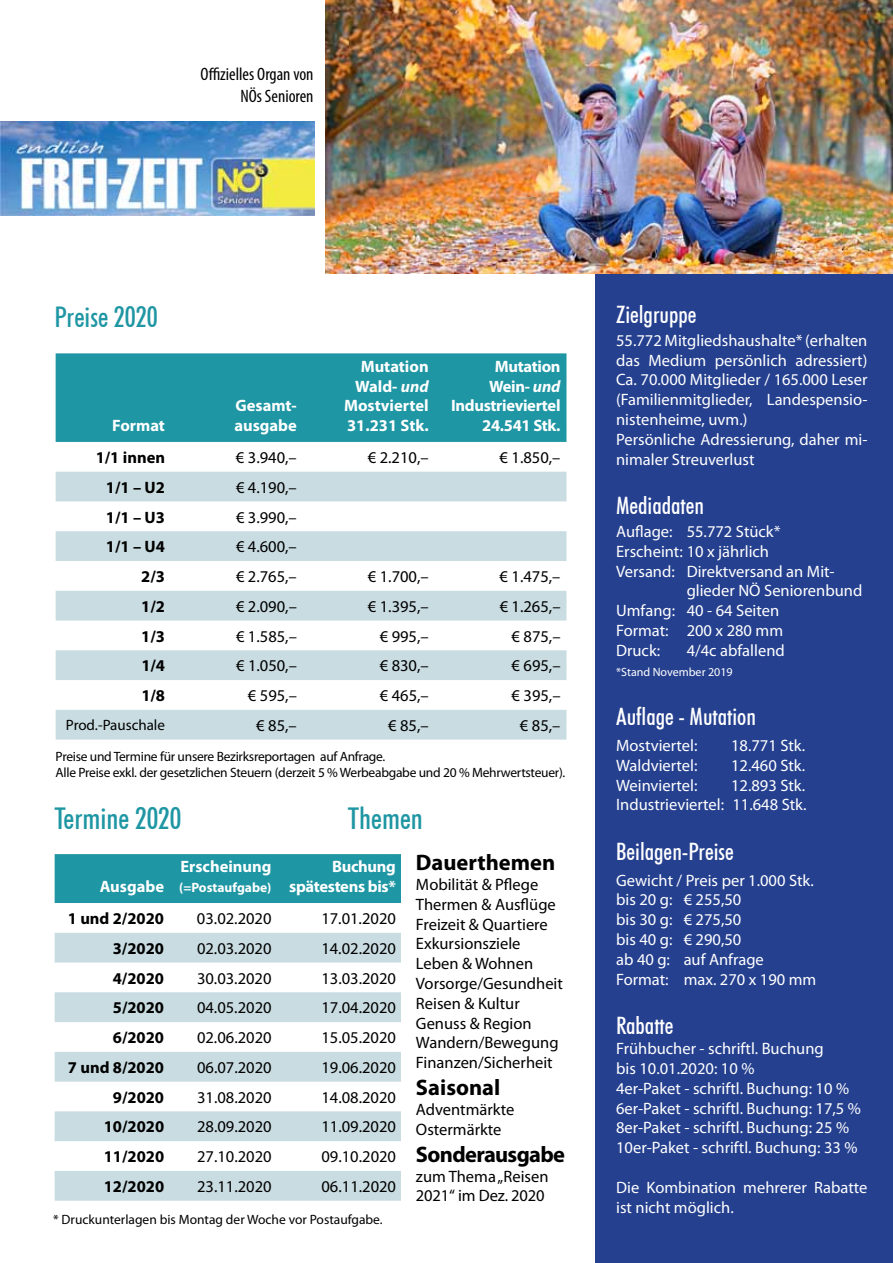
<style>
.page{position:relative;width:893px;height:1263px;background:#fff}
.page>*{position:absolute;margin:0;border:0;box-sizing:border-box;transform-origin:0 0}
.t1{font:500 condensed 30px "Futura BT";color:#1e96a3}
.t2{font:500 condensed 28.5px "Futura BT";color:#1e96a3}
.t3{font:500 condensed 24px "Futura BT";color:#fff}
.t4{font:700 22.5px "Myriad Pro";color:#000}
.t5{font:700 22.5px "Myriad Pro";letter-spacing:-.03em;color:#000}
.t6{font:condensed 18px/21.6px "Myriad Pro";color:#000;text-align:right}
.t7{font:16.5px/19.8px "Myriad Pro";color:#fff}
.t8{font:16.5px/19.8px "Myriad Pro";color:#000}
.t9{font:700 16.5px/19.8px "Myriad Pro";letter-spacing:-.005em;color:#fff;text-align:right}
.t10{font:700 16.5px "Myriad Pro";color:#000}
.t11{font:15px "Myriad Pro";color:#000}
.t12{font:13.5px/16.2px "Myriad Pro";letter-spacing:-.02em;color:#000}
.t13{font:13.5px "Myriad Pro";color:#000}
.t14{font:700 13.5px "Myriad Pro";color:#fff}
.t15{font:12px "Myriad Pro";color:#fff}
.s1{font-style:italic}
</style>
<div class="page">
<div style="left:595px;top:0;width:298px;height:1263px;background:#25408f"></div>
<div style="left:56px;top:353px;width:510px;height:89px;background:#1e96a3"></div>
<svg style="left:56px;top:472px;width:510px;height:268px;fill:#c9dce1"></svg>
<div style="left:55px;top:854px;width:346px;height:49px;background:#1e96a3"></div>
<svg style="left:55px;top:933px;width:346px;height:268px;fill:#c9dce1"></svg>
<img style="left:325px;top:0;width:568px;height:274px">
<img style="left:0;top:121px;width:314px;height:94px">
<p class="t6" style="left:200px;top:63px;width:115px">Offizielles Organ von<br>NÖs Senioren</p>
<h2 class="t2" style="left:55px;top:299px;width:105px">Preise 2020</h2>
<p class="t9" style="left:112px;top:415px;width:54px">Format</p>
<p class="t9" style="left:234px;top:395px;width:64px;text-align:left">Gesamt&shy;ausgabe</p>
<p class="t9" style="left:344px;top:356px;width:86px">Mutation<br>Wald- <span class="s1">und<br></span>Mostviertel<br>31.231 Stk.</p>
<p class="t9" style="left:451px;top:356px;width:111px">Mutation<br>Wein- <span class="s1">und<br></span>Industrieviertel<br>24.541 Stk.</p>
<p class="t10" style="left:96px;top:447px;width:71px">1/1 innen</p>
<p class="t8" style="left:236px;top:447px;width:62px">€ 3.940,–</p>
<p class="t8" style="left:368px;top:447px;width:62px">€ 2.210,–</p>
<p class="t8" style="left:500px;top:447px;width:62px">€ 1.850,–</p>
<p class="t10" style="left:106px;top:476px;width:61px">1/1 – U2</p>
<p class="t8" style="left:236px;top:477px;width:62px">€ 4.190,–</p>
<p class="t10" style="left:106px;top:506px;width:61px">1/1 – U3</p>
<p class="t8" style="left:236px;top:507px;width:62px">€ 3.990,–</p>
<p class="t10" style="left:106px;top:536px;width:61px">1/1 – U4</p>
<p class="t8" style="left:236px;top:537px;width:62px">€ 4.600,–</p>
<p class="t10" style="left:141px;top:566px;width:25px">2/3</p>
<p class="t8" style="left:236px;top:566px;width:62px">€ 2.765,–</p>
<p class="t8" style="left:368px;top:566px;width:62px">€ 1.700,–</p>
<p class="t8" style="left:500px;top:566px;width:62px">€ 1.475,–</p>
<p class="t10" style="left:141px;top:595px;width:25px">1/2</p>
<p class="t8" style="left:236px;top:596px;width:62px">€ 2.090,–</p>
<p class="t8" style="left:368px;top:596px;width:62px">€ 1.395,–</p>
<p class="t8" style="left:500px;top:596px;width:62px">€ 1.265,–</p>
<p class="t10" style="left:141px;top:625px;width:25px">1/3</p>
<p class="t8" style="left:236px;top:626px;width:62px">€ 1.585,–</p>
<p class="t8" style="left:380px;top:626px;width:51px">€ 995,–</p>
<p class="t8" style="left:512px;top:626px;width:51px">€ 875,–</p>
<p class="t10" style="left:141px;top:655px;width:25px">1/4</p>
<p class="t8" style="left:236px;top:656px;width:62px">€ 1.050,–</p>
<p class="t8" style="left:380px;top:656px;width:51px">€ 830,–</p>
<p class="t8" style="left:512px;top:656px;width:51px">€ 695,–</p>
<p class="t10" style="left:141px;top:685px;width:25px">1/8</p>
<p class="t8" style="left:248px;top:685px;width:51px">€ 595,–</p>
<p class="t8" style="left:380px;top:685px;width:51px">€ 465,–</p>
<p class="t8" style="left:512px;top:685px;width:51px">€ 395,–</p>
<p class="t11" style="left:66px;top:716px;width:101px">Prod.-Pauschale</p>
<p class="t8" style="left:256px;top:715px;width:42px">€ 85,–</p>
<p class="t8" style="left:388px;top:715px;width:42px">€ 85,–</p>
<p class="t8" style="left:520px;top:715px;width:42px">€ 85,–</p>
<p class="t12" style="left:56px;top:748px;width:511px">Preise und Termine für unsere Bezirksreportagen auf Anfrage.<br>Alle Preise exkl. der gesetzlichen Steuern (derzeit 5 % Werbeabgabe und 20 % Mehrwertsteuer).</p>
<h1 class="t1" style="left:55px;top:801px;width:128px">Termine 2020</h1>
<h1 class="t1" style="left:348px;top:801px;width:77px">Themen</h1>
<p class="t9" style="left:100px;top:876px;width:66px">Ausgabe</p>
<p class="t9" style="left:180px;top:856px;width:93px">Erscheinung</p>
<p class="t14" style="left:179px;top:879px;width:94px">(=Postaufgabe)</p>
<p class="t9" style="left:289px;top:856px;width:108px">Buchung spätestens bis*</p>
<p class="t10" style="left:68px;top:908px;width:98px">1 und 2/2020</p>
<p class="t8" style="left:197px;top:908px;width:76px">03.02.2020</p>
<p class="t8" style="left:321px;top:908px;width:76px">17.01.2020</p>
<p class="t10" style="left:113px;top:937px;width:53px">3/2020</p>
<p class="t8" style="left:197px;top:938px;width:76px">02.03.2020</p>
<p class="t8" style="left:321px;top:938px;width:76px">14.02.2020</p>
<p class="t10" style="left:113px;top:967px;width:53px">4/2020</p>
<p class="t8" style="left:197px;top:968px;width:76px">30.03.2020</p>
<p class="t8" style="left:321px;top:968px;width:76px">13.03.2020</p>
<p class="t10" style="left:113px;top:997px;width:53px">5/2020</p>
<p class="t8" style="left:197px;top:998px;width:76px">04.05.2020</p>
<p class="t8" style="left:321px;top:998px;width:76px">17.04.2020</p>
<p class="t10" style="left:113px;top:1027px;width:53px">6/2020</p>
<p class="t8" style="left:197px;top:1027px;width:76px">02.06.2020</p>
<p class="t8" style="left:321px;top:1027px;width:76px">15.05.2020</p>
<p class="t10" style="left:68px;top:1056px;width:98px">7 und 8/2020</p>
<p class="t8" style="left:197px;top:1057px;width:76px">06.07.2020</p>
<p class="t8" style="left:321px;top:1057px;width:76px">19.06.2020</p>
<p class="t10" style="left:113px;top:1086px;width:53px">9/2020</p>
<p class="t8" style="left:197px;top:1087px;width:76px">31.08.2020</p>
<p class="t8" style="left:321px;top:1087px;width:76px">14.08.2020</p>
<p class="t10" style="left:104px;top:1116px;width:62px">10/2020</p>
<p class="t8" style="left:197px;top:1117px;width:76px">28.09.2020</p>
<p class="t8" style="left:321px;top:1117px;width:76px">11.09.2020</p>
<p class="t10" style="left:104px;top:1146px;width:62px">11/2020</p>
<p class="t8" style="left:197px;top:1146px;width:76px">27.10.2020</p>
<p class="t8" style="left:321px;top:1146px;width:76px">09.10.2020</p>
<p class="t10" style="left:104px;top:1176px;width:62px">12/2020</p>
<p class="t8" style="left:197px;top:1176px;width:76px">23.11.2020</p>
<p class="t8" style="left:322px;top:1176px;width:76px">06.11.2020</p>
<p class="t13" style="left:53px;top:1211px;width:331px">* Druckunterlagen bis Montag der Woche vor Postaufgabe.</p>
<h3 class="t4" style="left:416px;top:848px;width:141px">Dauerthemen</h3>
<p class="t8" style="left:416px;top:874px;width:148px">Mobilität &amp; Pflege<br>Thermen &amp; Ausflüge<br>Freizeit &amp; Quartiere<br>Exkursionsziele<br>Leben &amp; Wohnen<br>Vorsorge/Gesundheit<br>Reisen &amp; Kultur<br>Genuss &amp; Region<br>Wandern/Bewegung<br>Finanzen/Sicherheit</p>
<h3 class="t4" style="left:416px;top:1073px;width:86px">Saisonal</h3>
<p class="t8" style="left:416px;top:1099px;width:100px">Adventmärkte<br>Ostermärkte</p>
<h3 class="t5" style="left:416px;top:1139px;width:151px">Sonderausgabe</h3>
<p class="t8" style="left:416px;top:1166px;width:134px">zum Thema „Reisen<br>2021“ im Dez. 2020</p>
<h3 class="t3" style="left:616px;top:300px;width:82px">Zielgruppe</h3>
<p class="t7" style="left:616px;top:330px;width:253px">55.772 Mitgliedshaushalte* (erhalten das Medium persönlich adressiert)<br>Ca. 70.000 Mitglieder / 165.000 Leser (Familienmitglieder, Landespensio&shy;nistenheime, uvm.)<br>Persönliche Adressierung, daher mi&shy;nimaler Streuverlust</p>
<h3 class="t3" style="left:616px;top:491px;width:89px">Mediadaten</h3>
<p class="t7" style="left:616px;top:521px;width:166px">Auflage: 55.772 Stück*</p>
<p class="t7" style="left:616px;top:541px;width:154px">Erscheint: 10 x jährlich</p>
<p class="t7" style="left:616px;top:561px;width:220px">Versand: Direktversand an Mit-</p>
<p class="t7" style="left:687px;top:581px;width:177px">glieder NÖ Seniorenbund</p>
<p class="t7" style="left:616px;top:600px;width:165px">Umfang: 40 - 64 Seiten</p>
<p class="t7" style="left:616px;top:620px;width:168px">Format: 200 x 280 mm</p>
<p class="t7" style="left:616px;top:640px;width:46px">Druck:</p>
<p class="t7" style="left:687px;top:640px;width:100px">4/4c abfallend</p>
<p class="t15" style="left:616px;top:664px;width:118px">*Stand November 2019</p>
<h3 class="t3" style="left:616px;top:702px;width:141px">Auflage - Mutation</h3>
<p class="t7" style="left:616px;top:735px;width:83px">Mostviertel:</p>
<p class="t7" style="left:731px;top:735px;width:76px">18.771 Stk.</p>
<p class="t7" style="left:616px;top:755px;width:83px">Waldviertel:</p>
<p class="t7" style="left:731px;top:755px;width:76px">12.460 Stk.</p>
<p class="t7" style="left:616px;top:775px;width:83px">Weinviertel:</p>
<p class="t7" style="left:616px;top:775px;width:192px;text-align:right">12.893 Stk.<br>Industrieviertel: 11.648 Stk.</p>
<h3 class="t3" style="left:616px;top:837px;width:119px">Beilagen-Preise</h3>
<p class="t7" style="left:616px;top:870px;width:202px">Gewicht / Preis per 1.000 Stk. bis 20 g: € 255,50<br>bis 30 g: € 275,50<br>bis 40 g: € 290,50<br>ab 40 g: auf Anfrage<br>Format: max. 270 x 190 mm</p>
<h3 class="t3" style="left:616px;top:1011px;width:59px">Rabatte</h3>
<p class="t7" style="left:616px;top:1038px;width:246px">Frühbucher - schriftl. Buchung<br>bis 10.01.2020: 10 %<br>4er-Paket - schriftl. Buchung: 10 %<br>6er-Paket - schriftl. Buchung: 17,5 %<br>8er-Paket - schriftl. Buchung: 25 %<br>10er-Paket - schriftl. Buchung: 33 %</p>
<p class="t7" style="left:616px;top:1177px;width:253px">Die Kombination mehrerer Rabatte ist nicht möglich.</p>
</div>
